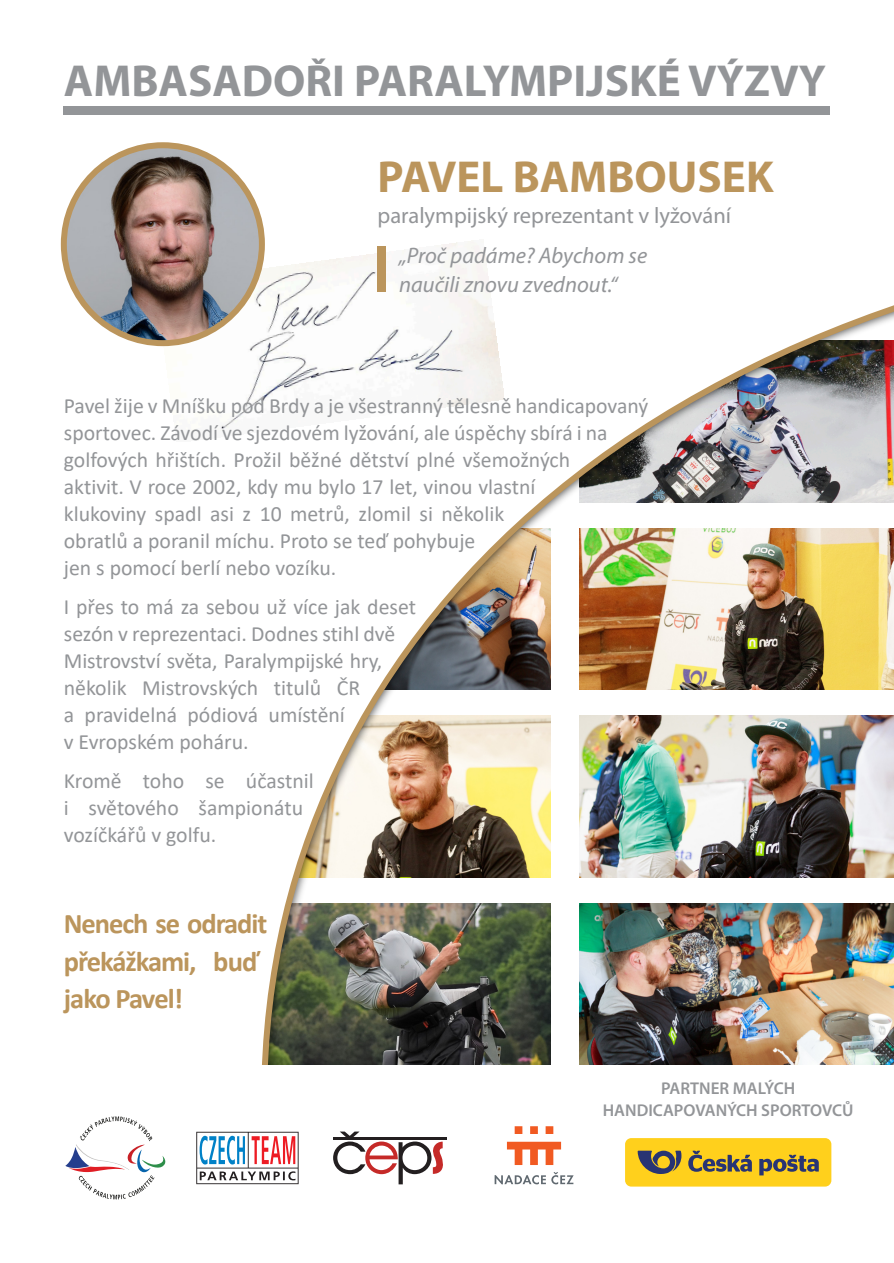
<style>
.page{position:relative;width:894px;height:1263px;background:#fff}
.page>*{position:absolute;margin:0;border:0;box-sizing:border-box;transform-origin:0 0}
.t1{font:700 45px "Myriad Pro";color:#939598}
.t2{font:700 45px "Myriad Pro";color:#bb955c}
.t3{font:700 28.5px/37.5px "Calibri";letter-spacing:-.035em;color:#bb955c}
.t4{font:italic 22.5px/29.1px "Myriad Pro";color:#939598}
.t5{font:22.5px "Myriad Pro";color:#939598}
.t6{font:21.75px/27px "Calibri";color:#939598}
.t7{font:600 17.1px/21.9px "Myriad Pro";color:#939598;text-align:center}
</style>
<div class="page">
<img style="left:60px;top:106px;width:833px;height:959px">
<div style="left:624px;top:1138px;width:207px;height:48px;background:#ffd01c;border-radius:6px"></div>
<svg style="left:637px;top:1151px;width:44px;height:23px"></svg>
<svg style="left:688px;top:1151px;width:63px;height:21px"></svg>
<svg style="left:759px;top:1155px;width:59px;height:20px"></svg>
<div style="left:377px;top:247px;width:9px;height:45px;background:#bb955c"></div>
<img style="left:64px;top:145px;width:198px;height:198px;border-radius:50%">
<div style="left:61px;top:142px;width:204px;height:204px;border:6px solid #bb955c;border-radius:50%"></div>
<svg style="left:494px;top:1175px;width:51px;height:9px"></svg>
<svg style="left:551px;top:1172px;width:22px;height:12px"></svg>
<svg style="left:506px;top:1126px;width:55px;height:39px"></svg>
<hr style="left:333px;top:1137px;width:113px;height:3px;background:#231f20">
<svg style="left:333px;top:1131px;width:110px;height:53px"></svg>
<svg style="left:65px;top:1116px;width:101px;height:83px"></svg>
<svg style="left:196px;top:1132px;width:102px;height:52px"></svg>
<div style="left:64px;top:106px;width:765px;height:8px;background:#939598"></div>
<h1 class="t1" style="left:64px;top:62px;width:763px">AMBASADOŘI PARALYMPIJSKÉ VÝZVY</h1>
<h1 class="t2" style="left:377px;top:158px;width:397px">PAVEL BAMBOUSEK</h1>
<p class="t5" style="left:377px;top:206px;width:355px">paralympijský reprezentant v lyžování</p>
<p class="t4" style="left:399px;top:243px;width:249px">„Proč padáme? Abychom se naučili znovu zvednout.“</p>
<p class="t6" style="left:64px;top:394px;width:586px">Pavel žije v Mníšku pod Brdy a je všestranný tělesně handicapovaný sportovec. Závodí ve sjezdovém lyžování, ale úspěchy sbírá i na golfových hřištích. Prožil běžné dětství plné všemožných<br>aktivit. V roce 2002, kdy mu bylo 17 let, vinou vlastní<br>klukoviny spadl asi z 10 metrů, zlomil si několik<br>obratlů a poranil míchu. Proto se teď pohybuje<br>jen s pomocí berlí nebo vozíku.</p>
<p class="t6" style="left:64px;top:595px;width:353px">I přes to má za sebou už více jak deset sezón v reprezentaci. Dodnes stihl dvě<br>Mistrovství světa, Paralympijské hry, několik Mistrovských titulů ČR<br>a pravidelná pódiová umístění<br>v Evropském poháru.</p>
<p class="t6" style="left:64px;top:769px;width:251px">Kromě toho se účastnil i světového šampionátu vozíčkářů v golfu.</p>
<h2 class="t3" style="left:64px;top:907px;width:205px">Nenech se odradit překážkami, buď jako Pavel!</h2>
<p class="t7" style="left:602px;top:1079px;width:252px">PARTNER MALÝCH<br>HANDICAPOVANÝCH SPORTOVCŮ</p>
</div>
